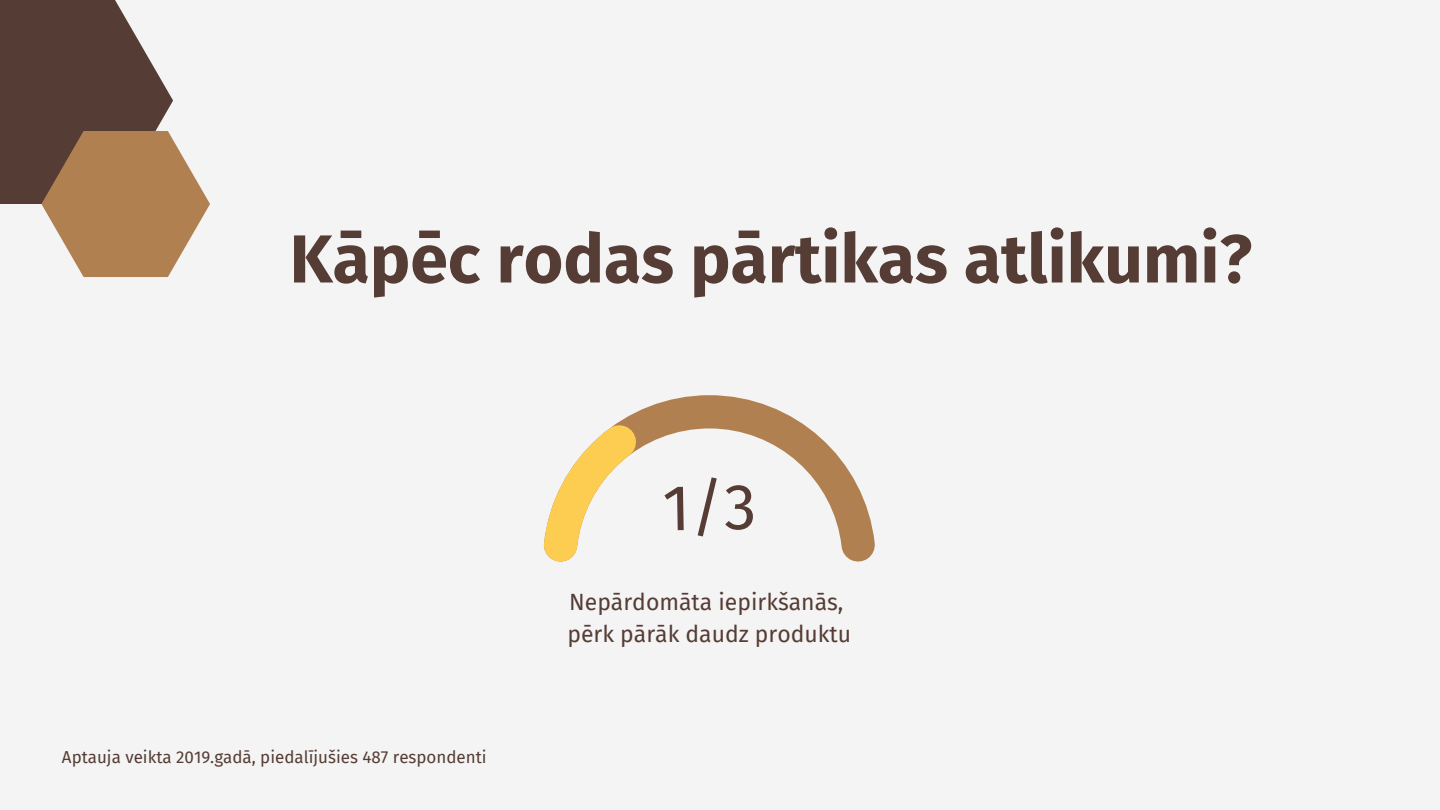
<style>
.page{position:relative;width:1440px;height:810px;background:#f4f4f4}
.page>*{position:absolute;margin:0;border:0;box-sizing:border-box;transform-origin:0 0}
.t1{font:700 67.9px "Fira Sans";color:#553c34}
.t2{font:23px "Fira Sans";color:#553c34}
.t3{font:17px "Fira Sans";color:#553c34}
</style>
<div class="page">
<svg style="left:616px;top:395px;width:259px;height:167px"></svg>
<svg style="left:543px;top:424px;width:94px;height:138px"></svg>
<svg style="left:0;top:0;width:210px;height:277px"></svg>
<svg style="left:664px;top:477px;width:89px;height:60px"></svg>
<p class="t1" style="left:290px;top:219px;width:964px">Kāpēc rodas pārtikas atlikumi?</p>
<p class="t3" style="left:62px;top:747px;width:426px">Aptauja veikta 2019.gadā, piedalījušies 487 respondenti</p>
<p class="t2" style="left:569px;top:589px;width:276px">Nepārdomāta iepirkšanās,</p>
<p class="t2" style="left:567px;top:620px;width:285px">pērk pārāk daudz produktu</p>
</div>
